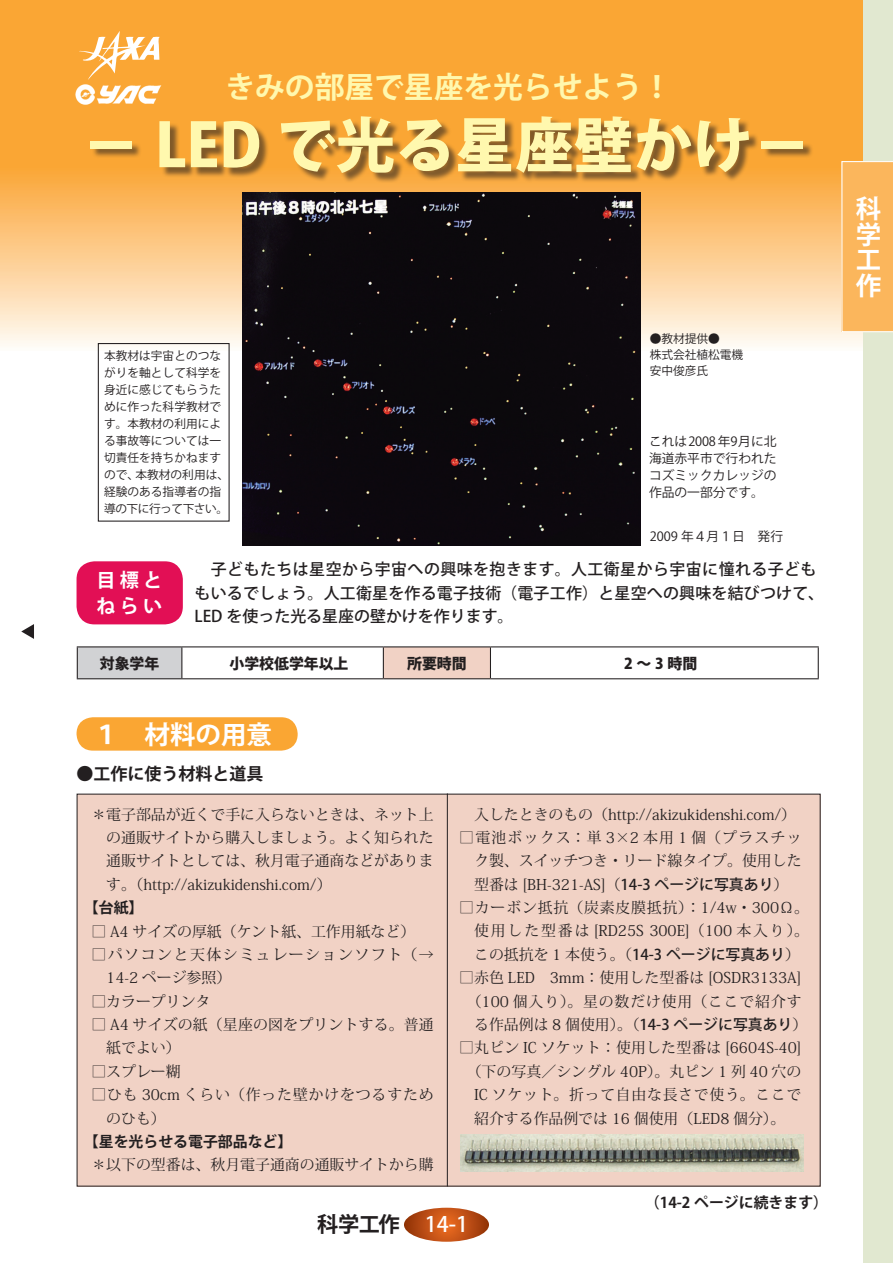
<style>
.page{position:relative;width:893px;height:1263px;background:#fff}
.page>*{position:absolute;margin:0;border:0;box-sizing:border-box;transform-origin:0 0}
.t1{font:800 59.55px "Koz Go Std";color:#fff8ae}
.t2{font:700 29.7px "Koz Go Std";color:#fff8ae}
.t3{font:700 25.5px/25.5px "Koz Go Std";color:#fff;text-align:justify}
.t4{font:700 21.3px "Koz Go Std";color:#231f20}
.t5{font:700 19.2px/25.5px "Koz Go Std";letter-spacing:.22em;color:#fff}
.t6{font:700 16.95px "Koz Go Std";color:#231f20}
.t7{font:500 15.9px/23.4px "Koz Go Std";letter-spacing:.015em;color:#231f20}
.t8{font:14.85px/23.4px "Koz Min Std";color:#231f20;text-align:justify}
.t9{font:14.85px/23.4px "Koz Min Std";letter-spacing:.055em;color:#231f20}
.t10{font:700 14.85px "Koz Go Std";color:#231f20}
.t11{font:14.85px/23.4px "Koz Min Std";letter-spacing:.105em;color:#231f20}
.t12{font:14.85px "Koz Min Std";letter-spacing:.045em;color:#231f20}
.t13{font:800 14.85px "Koz Go Std";color:#231f20}
.t14{font:12.75px/17px "Koz Go Std";color:#231f20;text-align:justify}
.t15{font:11.7px/17px "Koz Go Std";color:#231f20}
.s1{font-family:"Koz Go Std";font-weight:500}
.s2{font-weight:500;color:#fff}
</style>
<div class="page">
<svg style="left:404px;top:1208px;width:85px;height:34px;background:#c15218"></svg>
<svg style="left:21px;top:624px;width:13px;height:15px"></svg>
<div style="left:77px;top:717px;width:221px;height:34px;background:#faa633;border-radius:16px"></div>
<svg style="left:0;top:0;width:863px;height:351px;background:#fab85f"></svg>
<div style="left:863px;top:0;width:30px;height:1263px;background:#e1e8d0"></div>
<div style="left:841px;top:161px;width:52px;height:171px;background:#fbb65c"></div>
<div style="left:91px;top:118px;width:723px;height:65px;background:#231f20;opacity:.57"></div>
<div style="left:77px;top:647px;width:105px;height:32px;background:#d1d2d4"></div>
<div style="left:383px;top:647px;width:107px;height:32px;background:#f1d2c5"></div>
<hr style="left:77px;top:646px;width:105px;height:1px;background:#231f20">
<hr style="left:77px;top:647px;width:1px;height:31px;background:#231f20">
<hr style="left:182px;top:646px;width:201px;height:1px;background:#231f20">
<hr style="left:181px;top:647px;width:1px;height:31px;background:#231f20">
<hr style="left:383px;top:646px;width:107px;height:1px;background:#231f20">
<hr style="left:383px;top:647px;width:1px;height:31px;background:#231f20">
<hr style="left:490px;top:646px;width:329px;height:1px;background:#231f20">
<hr style="left:490px;top:647px;width:1px;height:31px;background:#231f20">
<hr style="left:818px;top:647px;width:1px;height:31px;background:#231f20">
<hr style="left:77px;top:678px;width:105px;height:1px;background:#231f20">
<hr style="left:182px;top:678px;width:201px;height:1px;background:#231f20">
<hr style="left:383px;top:678px;width:107px;height:1px;background:#231f20">
<hr style="left:490px;top:678px;width:329px;height:1px;background:#231f20">
<div style="left:77px;top:561px;width:106px;height:63px;background:#e20f55;border-radius:18px"></div>
<div style="left:98px;top:343px;width:132px;height:179px;border:1px solid #231f20"></div>
<img style="left:79px;top:31px;width:81px;height:49px">
<img style="left:73px;top:83px;width:89px;height:24px">
<div style="left:77px;top:794px;width:743px;height:392px;background:#f1d2c5"></div>
<div style="left:242px;top:193px;width:399px;height:353px;background:#0c090d"></div>
<hr style="left:447px;top:794px;width:1px;height:392px;background:#231f20">
<img style="left:460px;top:1134px;width:343px;height:38px">
<h2 class="t2" style="left:225px;top:68px;width:448px">きみの部屋で星座を光らせよう！</h2>
<h1 class="t1" style="left:81px;top:106px;width:733px">－ LED で光る星座壁かけ－</h1>
<p class="t15" style="left:104px;top:347px;width:126px">本教材は宇宙とのつながりを軸として科学を身近に感じてもらうために作った科学教材です。本教材の利用による事故等については一切責任を持ちかねますので、本教材の利用は、経験のある指導者の指導の下に行って下さい。</p>
<p class="t15" style="left:650px;top:332px;width:95px;line-height:15.9px">●教材提供●<br>株式会社植松電機安中俊彦氏</p>
<p class="t14" style="left:649px;top:434px;width:129px">これは2008 年9月に北海道赤平市で行われたコズミックカレッジの作品の一部分です。</p>
<p class="t14" style="left:650px;top:528px;width:135px">2009 年４月１日　発行</p>
<p class="t5" style="left:96px;top:569px;width:67px">目標とねらい</p>
<p class="t7" style="left:195px;top:559px;width:631px">　子どもたちは星空から宇宙への興味を抱きます。人工衛星から宇宙に憧れる子どももいるでしょう。人工衛星を作る電子技術（電子工作）と星空への興味を結びつけて、<br>LED を使った光る星座の壁かけを作ります。</p>
<p class="t13" style="left:100px;top:653px;width:61px">対象学年</p>
<p class="t13" style="left:229px;top:653px;width:121px">小学校低学年以上</p>
<p class="t13" style="left:407px;top:653px;width:61px">所要時間</p>
<p class="t13" style="left:624px;top:653px;width:75px">2～3時間</p>
<h3 class="t3" style="left:94px;top:723px;width:180px">１　材料の用意</h3>
<p class="t6" style="left:77px;top:763px;width:189px">●工作に使う材料と道具</p>
<p class="t8" style="left:106px;top:803px;width:329px;text-indent:-15px">＊電子部品が近くで手に入らないときは、ネット上の通販サイトから購入しましょう。よく知られた通販サイトとしては、秋月電子通商などがあります。（http://akizukidenshi.com/）</p>
<p class="t10" style="left:84px;top:898px;width:61px">【台紙】</p>
<p class="t8" style="left:91px;top:919px;width:325px">□ A4 サイズの厚紙（ケント紙、工作用紙など）</p>
<p class="t11" style="left:106px;top:943px;width:329px;text-indent:-15px">□パソコンと天体シミュレーションソフト（→<br>14-2 ページ参照）</p>
<p class="t8" style="left:91px;top:990px;width:121px">□カラープリンタ</p>
<p class="t8" style="left:106px;top:1013px;width:329px;text-indent:-15px">□ A4 サイズの紙（星座の図をプリントする。普通紙でよい）</p>
<p class="t8" style="left:91px;top:1060px;width:91px">□スプレー糊</p>
<p class="t9" style="left:106px;top:1083px;width:329px;text-indent:-15px">□ひも 30cm くらい（作った壁かけをつるすためのひも）</p>
<p class="t10" style="left:84px;top:1132px;width:210px">【星を光らせる電子部品など】</p>
<p class="t8" style="left:91px;top:1153px;width:344px">＊以下の型番は、秋月電子通商の通販サイトから購</p>
<p class="t8" style="left:474px;top:802px;width:324px">入したときのもの（http://akizukidenshi.com/）</p>
<p class="t8" style="left:474px;top:826px;width:329px;text-indent:-15px">□電池ボックス：単 3×2 本用 1 個（プラスチック製、スイッチつき・リード線タイプ。使用した型番は [BH-321-AS]（<span class="s1">14-3 ページに写真あり</span>）</p>
<p class="t8" style="left:474px;top:896px;width:336px;text-indent:-15px">□カーボン抵抗（炭素皮膜抵抗）：1/4w・300Ω。使用した型番は [RD25S 300E]（100 本入り）。この抵抗を 1 本使う。（<span class="s1">14-3 ページに写真あり</span>）</p>
<p class="t8" style="left:459px;top:966px;width:344px">□赤色 LED　3mm：使用した型番は [OSDR3133A]</p>
<p class="t9" style="left:467px;top:989px;width:336px">（100 個入り）。星の数だけ使用（ここで紹介す</p>
<p class="t8" style="left:474px;top:1013px;width:335px">る作品例は 8 個使用）。（<span class="s1">14-3 ページに写真あり</span>）</p>
<p class="t8" style="left:459px;top:1036px;width:344px">□丸ピン IC ソケット：使用した型番は [6604S-40]</p>
<p class="t8" style="left:467px;top:1060px;width:336px">（下の写真／シングル 40P）。丸ピン 1 列 40 穴の</p>
<p class="t12" style="left:474px;top:1085px;width:329px">IC ソケット。折って自由な長さで使う。ここで</p>
<p class="t8" style="left:474px;top:1106px;width:313px">紹介する作品例では 16 個使用（LED8 個分）。</p>
<p class="t10" style="left:645px;top:1193px;width:185px">（14-2 ページに続きます）</p>
<h3 class="t4" style="left:317px;top:1210px;width:152px">科学工作 <span class="s2">14-1</span></h3>
<h3 class="t3" style="left:856px;top:198px;width:26px">科学工作</h3>
<h3 class="t3" style="left:856px;top:198px;width:27px">人工衛星</h3>
</div>
